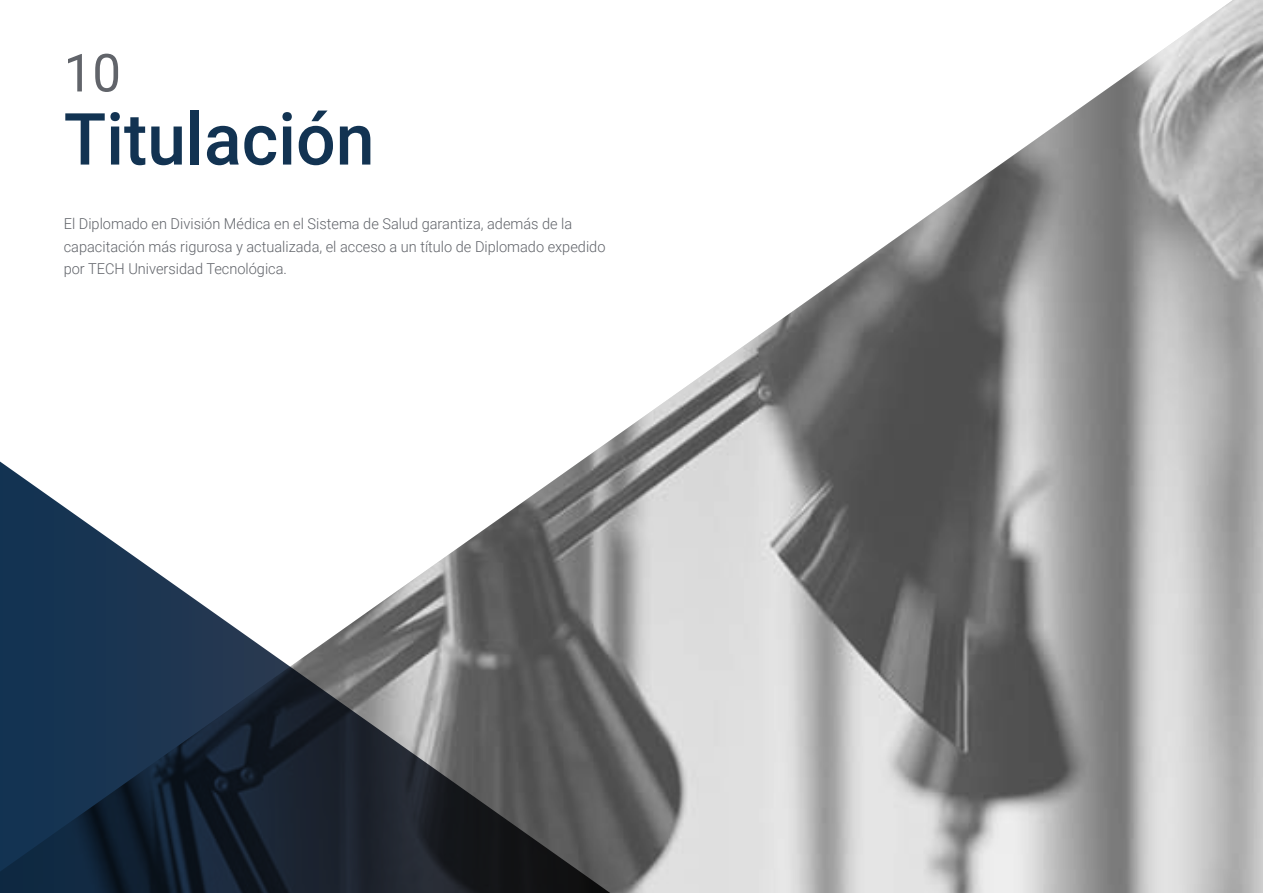
<style>
.page{position:relative;width:1263px;height:893px;background:#fff}
.page>*{position:absolute;margin:0;border:0;box-sizing:border-box;transform-origin:0 0}
.t1{font:500 72px "Roboto";color:#123352}
.t2{font:52.5px "Roboto";color:#61646a}
.t3{font:300 15px/22.5px "Roboto";color:#61646a}
</style>
<div class="page">
<img style="left:602px;top:0;width:661px;height:893px">
<svg style="left:0;top:446px;width:640px;height:447px"></svg>
<h2 class="t2" style="left:64px;top:36px;width:59px">10</h2>
<h1 class="t1" style="left:64px;top:89px;width:312px">Titulación</h1>
<p class="t3" style="left:64px;top:212px;width:543px">El Diplomado en División Médica en el Sistema de Salud garantiza, además de la capacitación más rigurosa y actualizada, el acceso a un título de Diplomado expedido por TECH Universidad Tecnológica.</p>
</div>
